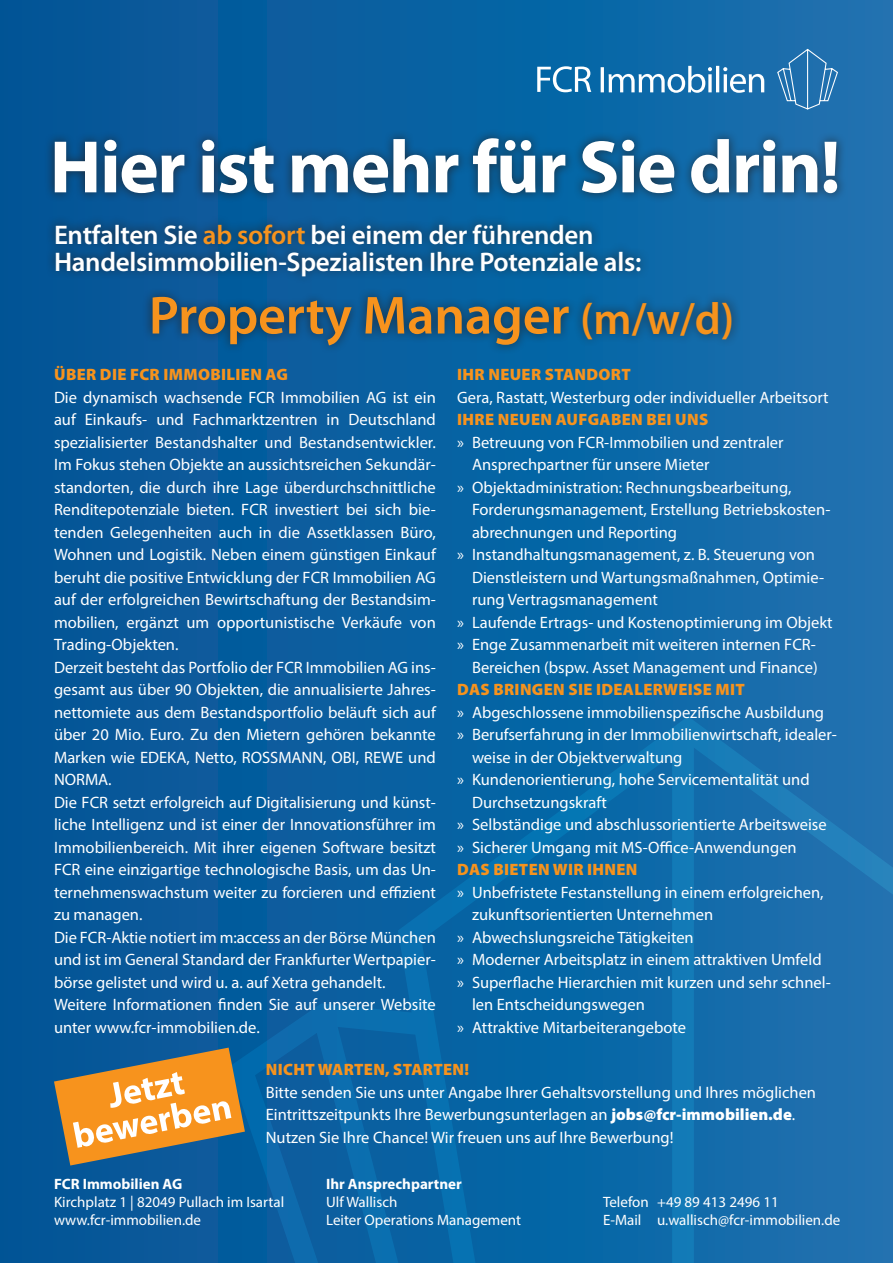
<style>
.page{position:relative;width:893px;height:1263px;background:#fff}
.page>*{position:absolute;margin:0;border:0;box-sizing:border-box;transform-origin:0 0}
.t1{font:700 75px "Myriad Pro";letter-spacing:-.02em;color:#fff}
.t2{font:600 54px "Myriad Pro";letter-spacing:-.005em;color:#f7931d}
.t3{font:600 27px "Myriad Pro";letter-spacing:-.01em;color:#fff}
.t4{font:16.5px/22.5px "Myriad Pro";color:#fff}
.t5{font:900 16.5px "Myriad Pro";letter-spacing:.02em;color:#f7931d}
.t6{font:15px "Myriad Pro";color:#fff}
.t7{font:700 15px "Myriad Pro";color:#fff}
.s1{color:#f7931d}
.s2{font-size:45px}
.s3{font-weight:900}
</style>
<div class="page">
<div style="left:0;top:0;width:893px;height:1263px;background:linear-gradient(to right,#005395,#1871b0)"></div>
<svg style="left:386px;top:715px;width:507px;height:548px;background:#106aa9"></svg>
<div style="left:848px;top:992px;width:45px;height:271px;background:#2271b0"></div>
<svg style="left:228px;top:992px;width:300px;height:271px;background:#0863a4"></svg>
<div style="left:672px;top:736px;width:22px;height:527px;background:#127ab7"></div>
<svg style="left:601px;top:66px;width:163px;height:27px"></svg>
<svg style="left:537px;top:66px;width:54px;height:26px"></svg>
<svg style="left:776px;top:49px;width:62px;height:60px;background:#367eb6"></svg>
<div style="left:44px;top:128px;width:803px;height:74px;background:#231f20;opacity:.75"></div>
<div style="left:46px;top:214px;width:695px;height:140px;background:#231f20;opacity:.75"></div>
<svg style="left:54px;top:1047px;width:191px;height:118px;background:#a98c5f"></svg>
<p class="t1" style="left:50px;top:118px;width:792px">Hier ist mehr für Sie drin!</p>
<p class="t3" style="left:54px;top:217px;width:541px">Entfalten Sie <span class="s1">ab sofort</span> bei einem der führenden</p>
<p class="t3" style="left:54px;top:244px;width:589px">Handelsimmobilien-Spezialisten Ihre Potenziale als:</p>
<p class="t2" style="left:149px;top:281px;width:587px">Property Manager <span class="s2">(m/w/d)</span></p>
<p class="t5" style="left:54px;top:364px;width:235px">ÜBER DIE FCR IMMOBILIEN AG</p>
<p class="t4" style="left:54px;top:386px;width:383px;text-align:justify">Die dynamisch wachsende FCR Immobilien AG ist ein auf Einkaufs- und Fachmarktzentren in Deutschland spezialisierter Bestandshalter und Bestandsentwickler.<br>Im Fokus stehen Objekte an aussichtsreichen Sekundär&shy;standorten, die durch ihre Lage überdurchschnittliche Renditepotenziale bieten. FCR investiert bei sich bie&shy;tenden Gelegenheiten auch in die Assetklassen Büro, Wohnen und Logistik. Neben einem günstigen Einkauf beruht die positive Entwicklung der FCR Immobilien AG auf der erfolgreichen Bewirtschaftung der Bestandsim&shy;mobilien, ergänzt um opportunistische Verkäufe von Trading-Objekten.</p>
<p class="t4" style="left:54px;top:656px;width:383px;text-align:justify">Derzeit besteht das Portfolio der FCR Immobilien AG ins&shy;gesamt aus über 90 Objekten, die annualisierte Jahres&shy;nettomiete aus dem Bestandsportfolio beläuft sich auf über 20 Mio. Euro. Zu den Mietern gehören bekannte Marken wie EDEKA, Netto, ROSSMANN, OBI, REWE und NORMA.</p>
<p class="t4" style="left:54px;top:791px;width:383px;text-align:justify">Die FCR setzt erfolgreich auf Digitalisierung und künst&shy;liche Intelligenz und ist einer der Innovationsführer im Immobilienbereich. Mit ihrer eigenen Software besitzt FCR eine einzigartige technologische Basis, um das Un&shy;ternehmenswachstum weiter zu forcieren und effizient zu managen.</p>
<p class="t4" style="left:54px;top:926px;width:383px;text-align:justify">Die FCR-Aktie notiert im m:access an der Börse München und ist im General Standard der Frankfurter Wertpapier&shy;börse gelistet und wird u. a. auf Xetra gehandelt.</p>
<p class="t4" style="left:54px;top:993px;width:383px">Weitere Informationen finden Sie auf unserer Website unter www.fcr-immobilien.de.</p>
<p class="t5" style="left:266px;top:1059px;width:205px">NICHT WARTEN, STARTEN!</p>
<p class="t4" style="left:266px;top:1081px;width:552px">Bitte senden Sie uns unter Angabe Ihrer Gehaltsvorstellung und Ihres möglichen</p>
<p class="t4" style="left:266px;top:1103px;width:531px">Eintrittszeitpunkts Ihre Bewerbungsunterlagen an <span class="s3">jobs@fcr-immobilien.de</span>.</p>
<p class="t4" style="left:266px;top:1126px;width:409px">Nutzen Sie Ihre Chance! Wir freuen uns auf Ihre Bewerbung!</p>
<p class="t5" style="left:457px;top:364px;width:175px">IHR NEUER STANDORT</p>
<p class="t4" style="left:457px;top:386px;width:373px">Gera, Rastatt, Westerburg oder individueller Arbeitsort</p>
<p class="t5" style="left:457px;top:409px;width:252px">IHRE NEUEN AUFGABEN BEI UNS</p>
<p class="t4" style="left:457px;top:431px;width:328px">» Betreuung von FCR-Immobilien und zentraler</p>
<p class="t4" style="left:472px;top:453px;width:239px">Ansprechpartner für unsere Mieter</p>
<p class="t4" style="left:472px;top:476px;width:360px;text-indent:-15px">» Objektadministration: Rechnungsbearbeitung,<br>Forderungsmanagement, Erstellung Betriebskosten&shy;abrechnungen und Reporting</p>
<p class="t4" style="left:472px;top:543px;width:354px;text-indent:-15px">» Instandhaltungsmanagement, z. B. Steuerung von<br>Dienstleistern und Wartungsmaßnahmen, Optimie&shy;rung Vertragsmanagement</p>
<p class="t4" style="left:457px;top:611px;width:377px">» Laufende Ertrags- und Kostenoptimierung im Objekt</p>
<p class="t4" style="left:457px;top:633px;width:362px;text-align:right">» Enge Zusammenarbeit mit weiteren internen FCR-<br>Bereichen (bspw. Asset Management und Finance)</p>
<p class="t5" style="left:457px;top:679px;width:289px">DAS BRINGEN SIE IDEALERWEISE MIT</p>
<p class="t4" style="left:457px;top:701px;width:369px">» Abgeschlossene immobilienspezifische Ausbildung</p>
<p class="t4" style="left:472px;top:723px;width:366px;text-indent:-15px">» Berufserfahrung in der Immobilienwirtschaft, idealer&shy;weise in der Objektverwaltung</p>
<p class="t4" style="left:472px;top:768px;width:339px;text-indent:-15px">» Kundenorientierung, hohe Servicementalität und<br>Durchsetzungskraft</p>
<p class="t4" style="left:457px;top:813px;width:371px">» Selbständige und abschlussorientierte Arbeitsweise</p>
<p class="t4" style="left:457px;top:836px;width:341px">» Sicherer Umgang mit MS-Office-Anwendungen</p>
<p class="t5" style="left:457px;top:859px;width:182px">DAS BIETEN WIR IHNEN</p>
<p class="t4" style="left:472px;top:881px;width:353px;text-indent:-15px">» Unbefristete Festanstellung in einem erfolgreichen, zukunftsorientierten Unternehmen</p>
<p class="t4" style="left:457px;top:926px;width:238px">» Abwechslungsreiche Tätigkeiten</p>
<p class="t4" style="left:457px;top:948px;width:366px">» Moderner Arbeitsplatz in einem attraktiven Umfeld</p>
<p class="t4" style="left:472px;top:971px;width:360px;text-indent:-15px">» Superflache Hierarchien mit kurzen und sehr schnel&shy;len Entscheidungswegen</p>
<p class="t4" style="left:457px;top:1016px;width:230px">» Attraktive Mitarbeiterangebote</p>
<p class="t7" style="left:54px;top:1174px;width:130px">FCR Immobilien AG</p>
<p class="t6" style="left:54px;top:1193px;width:232px">Kirchplatz 1 | 82049 Pullach im Isartal</p>
<p class="t6" style="left:54px;top:1211px;width:149px">www.fcr-immobilien.de</p>
<p class="t7" style="left:326px;top:1174px;width:137px">Ihr Ansprechpartner</p>
<p class="t6" style="left:326px;top:1193px;width:73px">Ulf Wallisch</p>
<p class="t6" style="left:326px;top:1211px;width:196px">Leiter Operations Management</p>
<p class="t6" style="left:603px;top:1193px;width:177px">Telefon +49 89 413 2496 11</p>
<p class="t6" style="left:603px;top:1211px;width:239px">E-Mail u.wallisch@fcr-immobilien.de</p>
</div>
